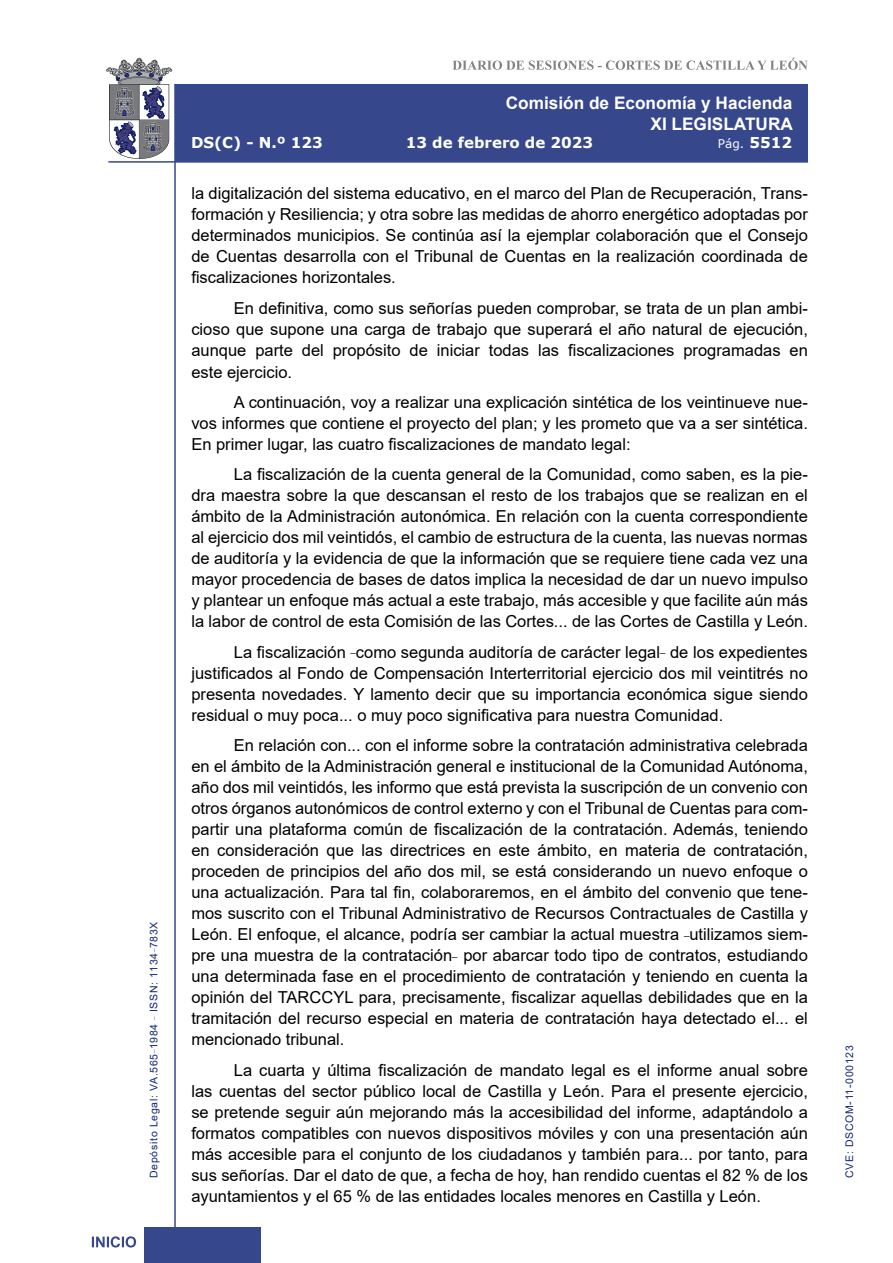
<style>
.page{position:relative;width:893px;height:1263px;background:#fff}
.page>*{position:absolute;margin:0;border:0;box-sizing:border-box;transform-origin:0 0}
.t1{font:700 17.25px/20.7px "Arial";color:#fff;text-align:right}
.t2{font:16.5px/21px "Arial";color:#000;text-align:justify}
.t3{font:700 15px "Verdana";color:#fff}
.t4{font:12px "Verdana";color:#fff}
.t5{font:10.5px "Arial";letter-spacing:.065em;color:#122678}
.s1{font-weight:700;font-size:15px}
</style>
<div class="page">
<svg style="left:452px;top:58px;width:356px;height:12px"></svg>
<hr style="left:174px;top:84px;width:2px;height:1179px;background:#36478c">
<div style="left:144px;top:1227px;width:117px;height:36px;background:#36478c"></div>
<div style="left:175px;top:84px;width:633px;height:78px;background:#36478c"></div>
<hr style="left:108px;top:161px;width:700px;height:2px;background:#36478c">
<svg style="left:92px;top:1236px;width:44px;height:11px"></svg>
<svg style="left:106px;top:58px;width:66px;height:101px"></svg>
<p class="t5" style="left:146px;top:1178px;width:258px;rotate:-90deg">Depósito Legal: VA.565<sup>_</sup>1984 <sup>_</sup> ISSN: 1134<sup>_</sup>783X</p>
<p class="t1" style="left:506px;top:93px;width:289px">Comisión de Economía y Hacienda<br>XI LEGISLATURA</p>
<p class="t3" style="left:191px;top:132px;width:133px">DS(C) - N.º 123</p>
<p class="t3" style="left:406px;top:132px;width:189px">13 de febrero de 2023</p>
<p class="t4" style="left:718px;top:135px;width:76px">Pág. <span class="s1">5512</span></p>
<p class="t2" style="left:191px;top:183px;width:618px">la digitalización del sistema educativo, en el marco del Plan de Recuperación, Trans&shy;formación y Resiliencia; y otra sobre las medidas de ahorro energético adoptadas por determinados municipios. Se continúa así la ejemplar colaboración que el Consejo de Cuentas desarrolla con el Tribunal de Cuentas en la realización coordinada de fiscalizaciones horizontales.</p>
<p class="t2" style="left:191px;top:297px;width:618px;text-indent:43px">En definitiva, como sus señorías pueden comprobar, se trata de un plan ambi&shy;cioso que supone una carga de trabajo que superará el año natural de ejecución, aunque parte del propósito de iniciar todas las fiscalizaciones programadas en este ejercicio.</p>
<p class="t2" style="left:191px;top:392px;width:618px;text-indent:43px">A continuación, voy a realizar una explicación sintética de los veintinueve nue&shy;vos informes que contiene el proyecto del plan; y les prometo que va a ser sintética.<br>En primer lugar, las cuatro fiscalizaciones de mandato legal:</p>
<p class="t2" style="left:191px;top:464px;width:618px;text-indent:43px">La fiscalización de la cuenta general de la Comunidad, como saben, es la pie&shy;dra maestra sobre la que descansan el resto de los trabajos que se realizan en el ámbito de la Administración autonómica. En relación con la cuenta correspondiente al ejercicio dos mil veintidós, el cambio de estructura de la cuenta, las nuevas normas de auditoría y la evidencia de que la información que se requiere tiene cada vez una mayor procedencia de bases de datos implica la necesidad de dar un nuevo impulso y plantear un enfoque más actual a este trabajo, más accesible y que facilite aún más la labor de control de esta Comisión de las Cortes... de las Cortes de Castilla y León.</p>
<p class="t2" style="left:191px;top:641px;width:618px;text-indent:43px">La fiscalización <sup>_</sup>como segunda auditoría de carácter legal<sup>_</sup> de los expedientes justificados al Fondo de Compensación Interterritorial ejercicio dos mil veintitrés no presenta novedades. Y lamento decir que su importancia económica sigue siendo residual o muy poca... o muy poco significativa para nuestra Comunidad.</p>
<p class="t2" style="left:191px;top:735px;width:618px;text-indent:43px">En relación con... con el informe sobre la contratación administrativa celebrada en el ámbito de la Administración general e institucional de la Comunidad Autónoma, año dos mil veintidós, les informo que está prevista la suscripción de un convenio con otros órganos autonómicos de control externo y con el Tribunal de Cuentas para com&shy;partir una plataforma común de fiscalización de la contratación. Además, teniendo en consideración que las directrices en este ámbito, en materia de contratación, proceden de principios del año dos mil, se está considerando un nuevo enfoque o una actualización. Para tal fin, colaboraremos, en el ámbito del convenio que tene&shy;mos suscrito con el Tribunal Administrativo de Recursos Contractuales de Castilla y León. El enfoque, el alcance, podría ser cambiar la actual muestra <sup>_</sup>utilizamos siem&shy;pre una muestra de la contratación<sup>_</sup> por abarcar todo tipo de contratos, estudiando una determinada fase en el procedimiento de contratación y teniendo en cuenta la opinión del TARCCYL para, precisamente, fiscalizar aquellas debilidades que en la tramitación del recurso especial en materia de contratación haya detectado el... el mencionado tribunal.</p>
<p class="t2" style="left:191px;top:1059px;width:618px;text-indent:43px">La cuarta y última fiscalización de mandato legal es el informe anual sobre las cuentas del sector público local de Castilla y León. Para el presente ejercicio, se pretende seguir aún mejorando más la accesibilidad del informe, adaptándolo a formatos compatibles con nuevos dispositivos móviles y con una presentación aún más accesible para el conjunto de los ciudadanos y también para... por tanto, para sus señorías. Dar el dato de que, a fecha de hoy, han rendido cuentas el 82 % de los ayuntamientos y el 65 % de las entidades locales menores en Castilla y León.</p>
<p class="t5" style="left:842px;top:1178px;width:134px;rotate:-90deg">CVE: DSCOM-11-000123</p>
</div>
